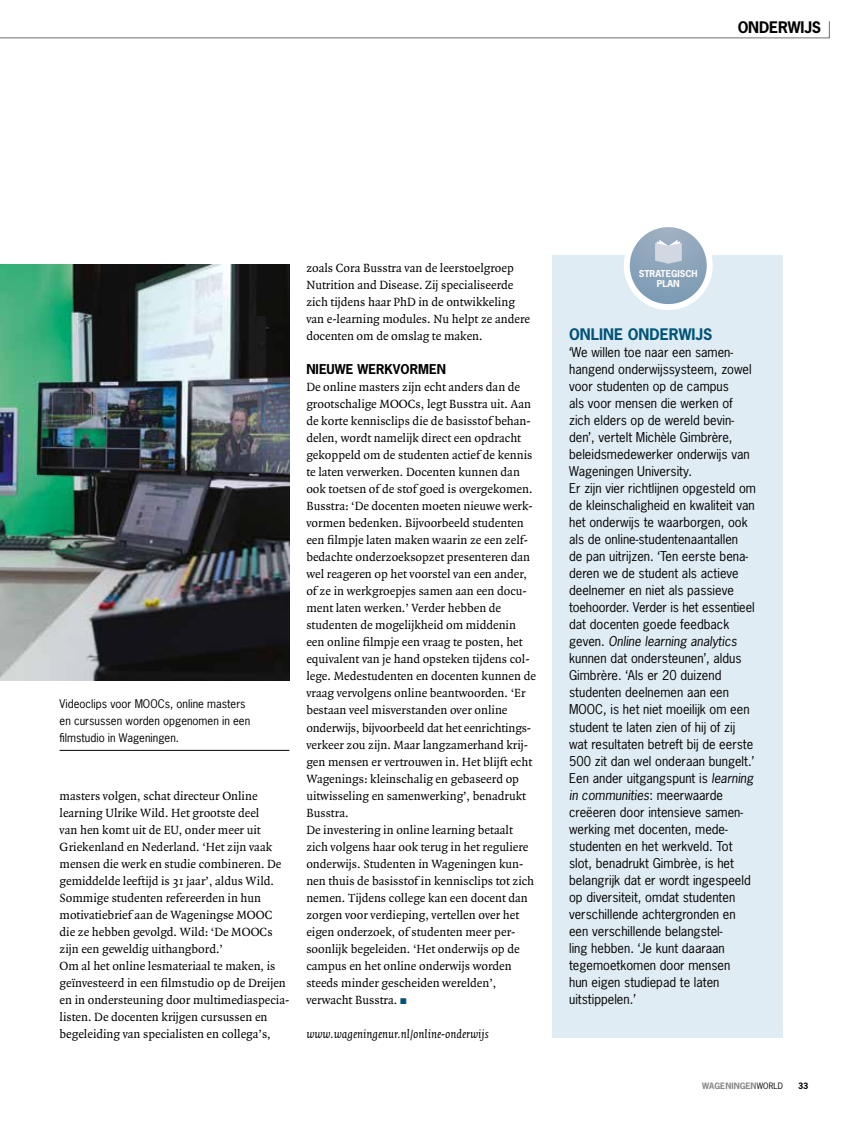
<style>
.page{position:relative;width:851px;height:1127px;background:#fff}
.page>*{position:absolute;margin:0;border:0;box-sizing:border-box;transform-origin:0 0}
.t1{font:700 15px "News Gothic Std";color:#005478}
.t2{font:700 15px "News Gothic Std";letter-spacing:-.01em;color:#000}
.t3{font:12.75px/17px "Quadraat OT";color:#000}
.t4{font:12.75px/17px "News Gothic Std";color:#000}
.t5{font:italic 12.75px "Quadraat OT";color:#000}
.t6{font:700 12.75px "News Gothic Std";color:#000}
.t7{font:11.25px/17px "News Gothic Std";color:#000}
.t8{font:700 9px/10.5px "News Gothic Std";color:#fff;text-align:center}
.t9{font:700 8.25px "News Gothic Std";letter-spacing:.01em;color:#878787}
.t10{font:700 8.25px "News Gothic Std";color:#000}
.s1{font-style:italic}
.s2{font-weight:400;color:#000}
</style>
<div class="page">
<img style="left:0;top:265px;width:289px;height:415px">
<div style="left:552px;top:255px;width:230px;height:782px;background:#e0ecf3"></div>
<svg style="left:626px;top:224px;width:83px;height:83px;background:#96adc0"></svg>
<div style="left:623px;top:221px;width:89px;height:89px;border:6px solid #fff;border-radius:50%"></div>
<svg style="left:655px;top:240px;width:26px;height:23px"></svg>
<hr style="left:60px;top:750px;width:229px;height:1px;background:#000">
<svg style="left:0;top:21px;width:830px;height:18px"></svg>
<p class="t2" style="left:737px;top:17px;width:85px">ONDERWIJS</p>
<p class="t7" style="left:60px;top:695px;width:192px">Videoclips voor MOOCs, online masters en cursussen worden opgenomen in een filmstudio in Wageningen.</p>
<p class="t3" style="left:60px;top:787px;width:231px">masters volgen, schat directeur Online learning Ulrike Wild. Het grootste deel<br>van hen komt uit de EU, onder meer uit Griekenland en Nederland. ‘Het zijn vaak mensen die werk en studie combineren. De gemiddelde leeftijd is 31 jaar’, aldus Wild.<br>Sommige studenten refereerden in hun motivatiebrief aan de Wageningse MOOC die ze hebben gevolgd. Wild: ‘De MOOCs zijn een geweldig uithangbord.’<br>Om al het online lesmateriaal te maken, is geïnvesteerd in een filmstudio op de Dreijen en in ondersteuning door multimediaspecia&shy;listen. De docenten krijgen cursussen en begeleiding van specialisten en collega’s,</p>
<p class="t3" style="left:306px;top:260px;width:225px">zoals Cora Busstra van de leerstoelgroep Nutrition and Disease. Zij specialiseerde zich tijdens haar PhD in de ontwikkeling van e-learning modules. Nu helpt ze andere docenten om de omslag te maken.</p>
<p class="t6" style="left:306px;top:361px;width:141px">NIEUWE WERKVORMEN</p>
<p class="t3" style="left:306px;top:379px;width:231px">De online masters zijn echt anders dan de grootschalige MOOCs, legt Busstra uit. Aan de korte kennisclips die de basisstof behan&shy;delen, wordt namelijk direct een opdracht gekoppeld om de studenten actief de kennis te laten verwerken. Docenten kunnen dan ook toetsen of de stof goed is overgekomen.<br>Busstra: ‘De docenten moeten nieuwe werk&shy;vormen bedenken. Bijvoorbeeld studenten een filmpje laten maken waarin ze een zelf&shy;bedachte onderzoeksopzet presenteren dan wel reageren op het voorstel van een ander, of ze in werkgroepjes samen aan een docu&shy;ment laten werken.’ Verder hebben de studenten de mogelijkheid om middenin een online filmpje een vraag te posten, het equivalent van je hand opsteken tijdens col&shy;lege. Medestudenten en docenten kunnen de vraag vervolgens online beantwoorden. ‘Er bestaan veel misverstanden over online onderwijs, bijvoorbeeld dat het eenrichtings&shy;verkeer zou zijn. Maar langzamerhand krij&shy;gen mensen er vertrouwen in. Het blijft echt Wagenings: kleinschalig en gebaseerd op uitwisseling en samenwerking’, benadrukt Busstra.<br>De investering in online learning betaalt zich volgens haar ook terug in het reguliere onderwijs. Studenten in Wageningen kun&shy;nen thuis de basisstof in kennisclips tot zich nemen. Tijdens college kan een docent dan zorgen voor verdieping, vertellen over het eigen onderzoek, of studenten meer per&shy;soonlijk begeleiden. ‘Het onderwijs op de campus en het online onderwijs worden steeds minder gescheiden werelden’, verwacht Busstra.</p>
<p class="t5" style="left:306px;top:1027px;width:184px">www.wageningenur.nl/online-onderwijs</p>
<p class="t8" style="left:638px;top:268px;width:60px">STRATEGISCH<br>PLAN</p>
<p class="t1" style="left:569px;top:325px;width:145px">ONLINE ONDERWIJS</p>
<p class="t4" style="left:569px;top:344px;width:188px">‘We willen toe naar een samen&shy;hangend onderwijssysteem, zowel voor studenten op de campus<br>als voor mensen die werken of zich elders op de wereld bevin&shy;den’, vertelt Michèle Gimbrère, beleidsmedewerker onderwijs van<br>Wageningen University.<br>Er zijn vier richtlijnen opgesteld om de kleinschaligheid en kwaliteit van het onderwijs te waarborgen, ook als de online-studentenaantallen<br>de pan uitrijzen. ‘Ten eerste bena&shy;deren we de student als actieve deelnemer en niet als passieve toehoorder. Verder is het essentieel dat docenten goede feedback geven. <span class="s1">Online learning analytics </span>kunnen dat ondersteunen’, aldus<br>Gimbrère. ‘Als er 20 duizend studenten deelnemen aan een<br>MOOC, is het niet moeilijk om een student te laten zien of hij of zij wat resultaten betreft bij de eerste<br>500 zit dan wel onderaan bungelt.’<br>Een ander uitgangspunt is <span class="s1">learning in communities</span>: meerwaarde creëeren door intensieve samen&shy;werking met docenten, mede&shy;studenten en het werkveld. Tot slot, benadrukt Gimbrèe, is het belangrijk dat er wordt ingespeeld op diversiteit, omdat studenten verschillende achtergronden en een verschillende belangstel-<br>ling hebben. ‘Je kunt daaraan tegemoetkomen door mensen<br>hun eigen studiepad te laten uitstippelen.’</p>
<p class="t9" style="left:702px;top:1080px;width:82px">WAGENINGEN<span class="s2">WORLD</span></p>
<p class="t10" style="left:798px;top:1080px;width:12px">33</p>
</div>
